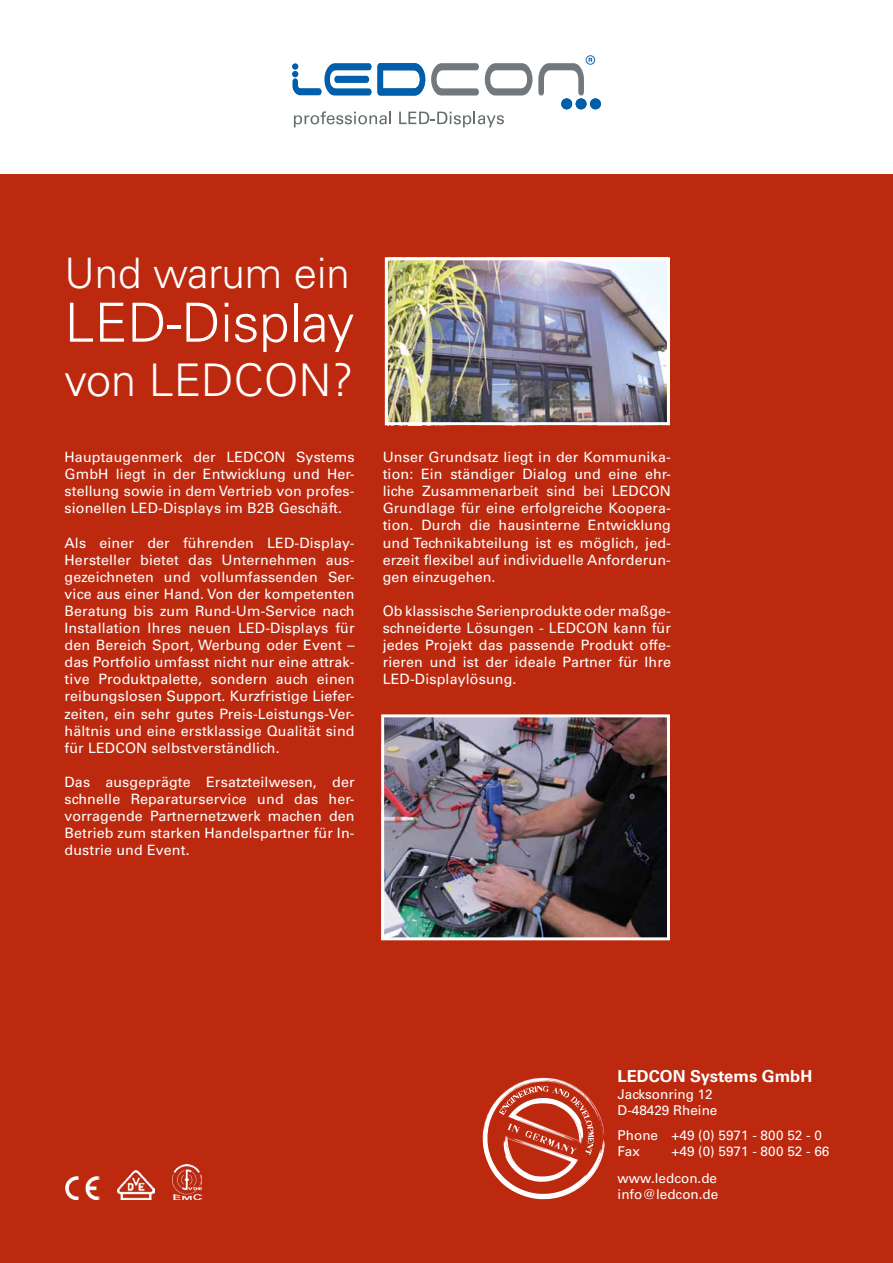
<style>
.page{position:relative;width:893px;height:1263px;background:#fff}
.page>*{position:absolute;margin:0;border:0;box-sizing:border-box;transform-origin:0 0}
.t1{font:300 54px "Univers LT Std";color:#fff}
.t2{font:300 45px "Univers LT Std";color:#fff}
.t3{font:300 42px "Univers LT Std";color:#fff}
.t4{font:700 16.5px "Univers LT Std";color:#fff}
.t5{font:14.25px/17.1px "Univers LT Std";letter-spacing:.01em;color:#fff;text-align:justify}
.t6{font:13.5px/16.2px "Univers LT Std";color:#fff}
</style>
<div class="page">
<svg style="left:431px;top:63px;width:48px;height:33px"></svg>
<svg style="left:485px;top:63px;width:47px;height:33px"></svg>
<svg style="left:292px;top:63px;width:133px;height:33px"></svg>
<svg style="left:538px;top:55px;width:63px;height:54px"></svg>
<svg style="left:294px;top:111px;width:97px;height:16px"></svg>
<svg style="left:399px;top:112px;width:105px;height:15px"></svg>
<div style="left:0;top:174px;width:893px;height:1089px;background:#bd290f"></div>
<svg style="left:482px;top:1077px;width:123px;height:122px"></svg>
<img style="left:65px;top:1175px;width:34px;height:24px">
<img style="left:172px;top:1164px;width:30px;height:35px">
<img style="left:118px;top:1170px;width:36px;height:29px">
<img style="left:385px;top:718px;width:281px;height:218px">
<div style="left:381px;top:714px;width:289px;height:226px;border:3px solid #fff"></div>
<img style="left:389px;top:261px;width:277px;height:160px">
<div style="left:385px;top:257px;width:285px;height:168px;border:3px solid #fff"></div>
<h3 class="t3" style="left:65px;top:247px;width:287px">Und warum ein</h3>
<h1 class="t1" style="left:65px;top:290px;width:291px">LED-Display</h1>
<h2 class="t2" style="left:65px;top:353px;width:291px">von LEDCON?</h2>
<p class="t5" style="left:65px;top:448px;width:292px">Hauptaugenmerk der LEDCON Systems GmbH liegt in der Entwicklung und Her&shy;stellung sowie in dem Vertrieb von profes&shy;sionellen LED-Displays im B2B Geschäft.</p>
<p class="t5" style="left:65px;top:534px;width:292px">Als einer der führenden LED-Display-Hersteller bietet das Unternehmen aus&shy;gezeichneten und vollumfassenden Ser&shy;vice aus einer Hand. Von der kompetenten Beratung bis zum Rund-Um-Service nach Installation Ihres neuen LED-Displays für den Bereich Sport, Werbung oder Event – das Portfolio umfasst nicht nur eine attrak&shy;tive Produktpalette, sondern auch einen reibungslosen Support. Kurzfristige Liefer&shy;zeiten, ein sehr gutes Preis-Leistungs-Ver&shy;hältnis und eine erstklassige Qualität sind für LEDCON selbstverständlich.</p>
<p class="t5" style="left:65px;top:773px;width:292px">Das ausgeprägte Ersatzteilwesen, der schnelle Reparaturservice und das her&shy;vorragende Partnernetzwerk machen den Betrieb zum starken Handelspartner für In&shy;dustrie und Event.</p>
<p class="t5" style="left:383px;top:448px;width:290px">Unser Grundsatz liegt in der Kommunika&shy;tion: Ein ständiger Dialog und eine ehr&shy;liche Zusammenarbeit sind bei LEDCON Grundlage für eine erfolgreiche Koopera&shy;tion. Durch die hausinterne Entwicklung und Technikabteilung ist es möglich, jed&shy;erzeit flexibel auf individuelle Anforderun&shy;gen einzugehen.</p>
<p class="t5" style="left:383px;top:602px;width:290px">Ob klassische Serienprodukte oder maßge&shy;schneiderte Lösungen - LEDCON kann für jedes Projekt das passende Produkt offe&shy;rieren und ist der ideale Partner für Ihre LED-Displaylösung.</p>
<p class="t4" style="left:618px;top:1067px;width:196px">LEDCON Systems GmbH</p>
<p class="t6" style="left:618px;top:1086px;width:101px">Jacksonring 12<br>D-48429 Rheine</p>
<p class="t6" style="left:618px;top:1127px;width:206px">Phone +49 (0) 5971 - 800 52 - 0<br>Fax</p>
<p class="t6" style="left:618px;top:1138px;width:213px;line-height:27px;text-indent:54px">+49 (0) 5971 - 800 52 - 66 www.ledcon.de</p>
<p class="t6" style="left:618px;top:1186px;width:102px">info@ledcon.de</p>
</div>
